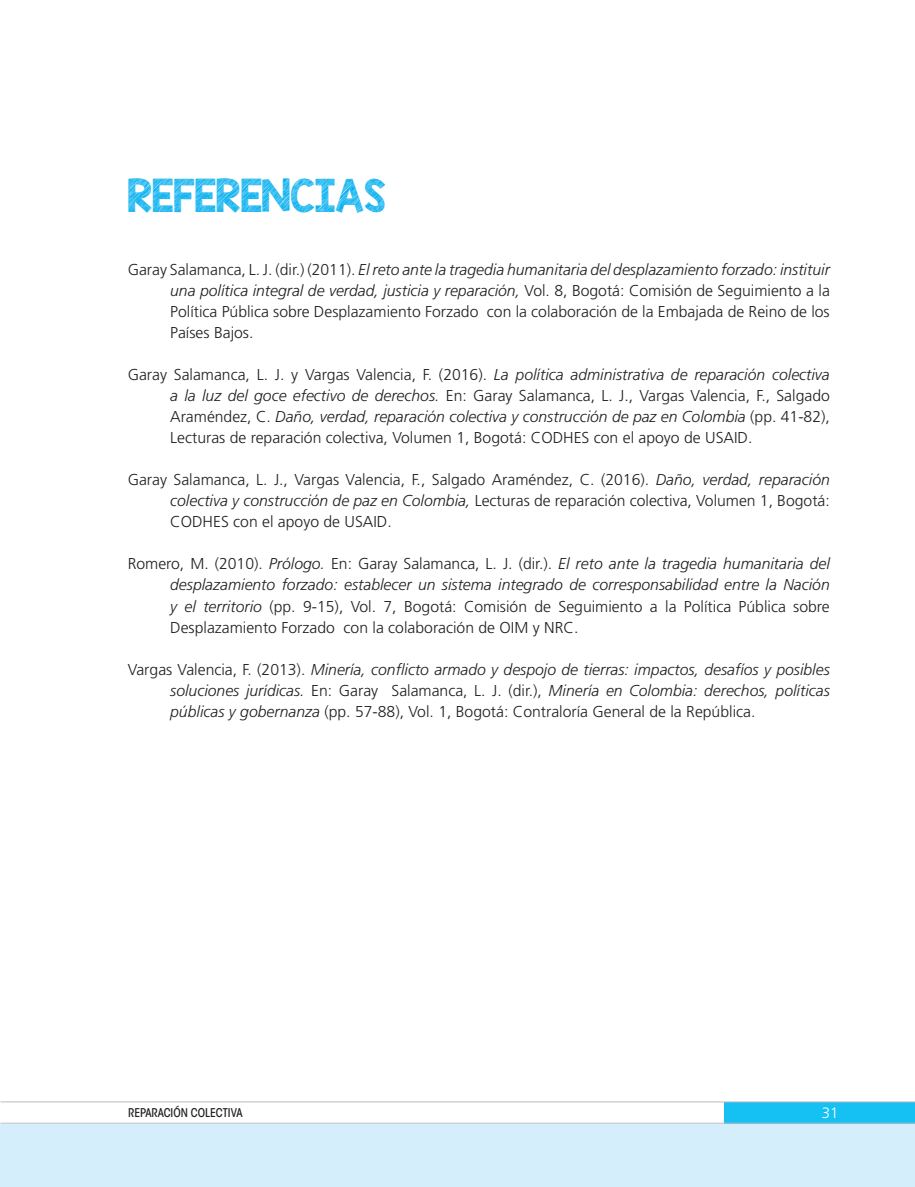
<style>
.page{position:relative;width:915px;height:1187px;background:#fff}
.page>*{position:absolute;margin:0;border:0;box-sizing:border-box;transform-origin:0 0}
.titulo0_izquierda{font:36px "KG Blank Space Sketch";color:#00aeef}
.bibliografia{font:300 15.75px/21px "Frutiger LT Std";color:#231f20;text-align:justify}
.bibliografia-2{font:italic 300 15.75px/21px "Frutiger LT Std";color:#231f20;text-align:justify}
.t1{font:300 15px "Frutiger LT Std";color:#fff}
.t2{font:500 condensed 12px "ITC Avant Garde Std";color:#231f20}
.s1{font-style:italic}
.s2{font-style:normal}
</style>
<div class="page">
<div style="left:0;top:1101px;width:914px;height:85px;background:#d4effb"></div>
<div style="left:723px;top:1101px;width:191px;height:22px;background:#15c0f2"></div>
<div style="left:0;top:1101px;width:723px;height:22px;background:#fff"></div>
<hr style="left:0;top:1101px;width:914px;height:1px;background:#bcbdc0">
<hr style="left:0;top:1122px;width:914px;height:1px;background:#bcbdc0">
<p class="titulo0_izquierda" style="left:128px;top:170px;width:259px">REFERENCIAS</p>
<p class="bibliografia" style="left:170px;top:259px;width:661px;text-indent:-43px">Garay Salamanca, L. J. (dir.) (2011). <span class="s1">El reto ante la tragedia humanitaria del desplazamiento forzado: instituir una política integral de verdad, justicia y reparación,</span> Vol. 8, Bogotá: Comisión de Seguimiento a la Política Pública sobre Desplazamiento Forzado con la colaboración de la Embajada de Reino de los Países Bajos.</p>
<p class="bibliografia" style="left:170px;top:364px;width:661px;text-indent:-43px">Garay Salamanca, L. J. y Vargas Valencia, F. (2016). <span class="s1">La política administrativa de reparación colectiva a la luz del goce efectivo de derechos.</span> En: Garay Salamanca, L. J., Vargas Valencia, F., Salgado Araméndez, C. <span class="s1">Daño, verdad, reparación colectiva y construcción de paz en Colombia</span> (pp. 41-82), Lecturas de reparación colectiva, Volumen 1, Bogotá: CODHES con el apoyo de USAID.</p>
<p class="bibliografia" style="left:170px;top:469px;width:661px;text-indent:-43px">Garay Salamanca, L. J., Vargas Valencia, F., Salgado Araméndez, C. (2016). <span class="s1">Daño, verdad, reparación colectiva y construcción de paz en Colombia,</span> Lecturas de reparación colectiva, Volumen 1, Bogotá:<br>CODHES con el apoyo de USAID.</p>
<p class="bibliografia" style="left:170px;top:553px;width:661px;text-indent:-43px">Romero, M. (2010). <span class="s1">Prólogo.</span> En: Garay Salamanca, L. J. (dir.). <span class="s1">El reto ante la tragedia humanitaria del desplazamiento forzado: establecer un sistema integrado de corresponsabilidad entre la Nación y el territorio</span> (pp. 9-15), Vol. 7, Bogotá: Comisión de Seguimiento a la Política Pública sobre Desplazamiento Forzado con la colaboración de OIM y NRC.</p>
<p class="bibliografia-2" style="left:170px;top:659px;width:661px;text-indent:-43px"><span class="s2">Vargas Valencia, F. (2013).</span> Minería, conflicto armado y despojo de tierras: impactos, desafíos y posibles soluciones jurídicas. <span class="s2">En: Garay Salamanca, L. J. (dir.),</span> Minería en Colombia: derechos, políticas públicas y gobernanza <span class="s2">(pp. 57-88), Vol. 1, Bogotá: Contraloría General de la República.</span></p>
<p class="t2" style="left:128px;top:1105px;width:116px">REPARACIÓN COLECTIVA</p>
<p class="t1" style="left:821px;top:1104px;width:18px">31</p>
</div>
